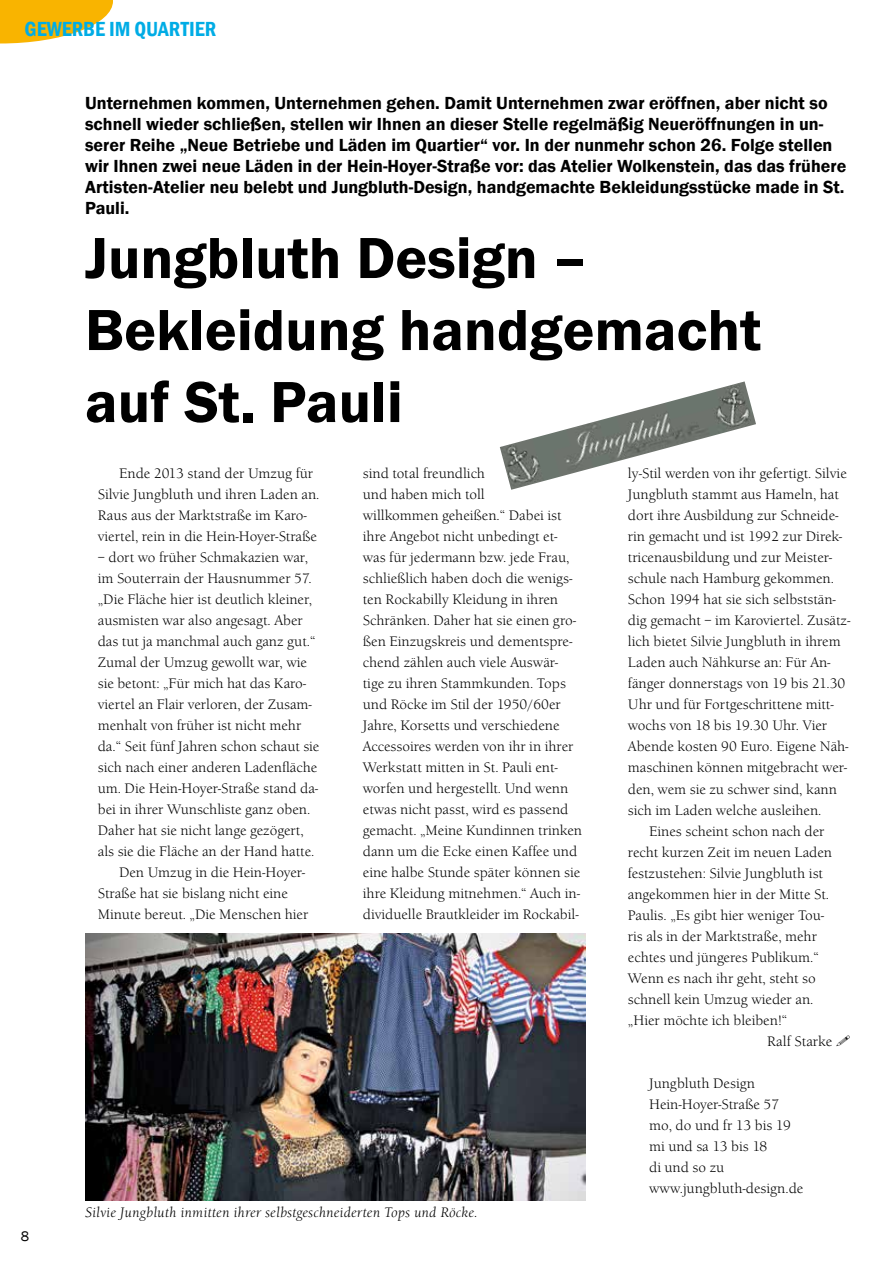
<style>
.page{position:relative;width:893px;height:1263px;background:#fff}
.page>*{position:absolute;margin:0;border:0;box-sizing:border-box;transform-origin:0 0}
.t1{font:600 60px/72px "Franklin Gothic";color:#000}
.t2{font:600 condensed 21px "Franklin Gothic";color:#00ace5}
.t3{font:600 18px/21px "Franklin Gothic";color:#000}
.t4{font:14.25px/21px "Berkeley Old Style EF";color:#000}
.t5{font:italic 14.25px "Berkeley Old Style EF";letter-spacing:.01em;color:#000}
.t6{font:14.25px "Franklin Gothic";color:#000}
</style>
<div class="page">
<svg style="left:0;top:0;width:113px;height:44px"></svg>
<img style="left:85px;top:933px;width:500px;height:267px">
<img style="left:500px;top:381px;width:256px;height:109px">
<h2 class="t2" style="left:25px;top:15px;width:193px">GEWERBE IM QUARTIER</h2>
<p class="t3" style="left:85px;top:92px;width:763px">Unternehmen kommen, Unternehmen gehen. Damit Unternehmen zwar eröffnen, aber nicht so schnell wieder schließen, stellen wir Ihnen an dieser Stelle regelmäßig Neueröffnungen in un&shy;serer Reihe „Neue Betriebe und Läden im Quartier“ vor. In der nunmehr schon 26. Folge stellen wir Ihnen zwei neue Läden in der Hein-Hoyer-Straße vor: das Atelier Wolkenstein, das das frühere Artisten-Atelier neu belebt und Jungbluth-Design, handgemachte Bekleidungsstücke made in St.<br>Pauli.</p>
<h1 class="t1" style="left:85px;top:223px;width:678px">Jungbluth Design –<br>Bekleidung handgemacht auf St. Pauli</h1>
<p class="t4" style="left:98px;top:463px;width:223px;text-indent:21px">Ende 2013 stand der Umzug für Silvie Jungbluth und ihren Laden an.<br>Raus aus der Marktstraße im Karo&shy;viertel, rein in die Hein-Hoyer-Straße</p>
<p class="t4" style="left:98px;top:547px;width:212px">– dort wo früher Schmakazien war,</p>
<p class="t4" style="left:98px;top:568px;width:215px">im Souterrain der Hausnummer 57.</p>
<p class="t4" style="left:98px;top:589px;width:216px">„Die Fläche hier ist deutlich kleiner,</p>
<p class="t4" style="left:98px;top:610px;width:207px">ausmisten war also angesagt. Aber</p>
<p class="t4" style="left:98px;top:631px;width:219px">das tut ja manchmal auch ganz gut.“</p>
<p class="t4" style="left:98px;top:652px;width:211px">Zumal der Umzug gewollt war, wie</p>
<p class="t4" style="left:98px;top:673px;width:210px">sie betont: „Für mich hat das Karo-</p>
<p class="t4" style="left:98px;top:694px;width:216px">viertel an Flair verloren, der Zusam-</p>
<p class="t4" style="left:98px;top:715px;width:205px">menhalt von früher ist nicht mehr</p>
<p class="t4" style="left:98px;top:736px;width:223px">da.“ Seit fünf Jahren schon schaut sie</p>
<p class="t4" style="left:98px;top:757px;width:221px">sich nach einer anderen Ladenfläche</p>
<p class="t4" style="left:98px;top:778px;width:222px">um. Die Hein-Hoyer-Straße stand da-</p>
<p class="t4" style="left:98px;top:799px;width:214px">bei in ihrer Wunschliste ganz oben.</p>
<p class="t4" style="left:98px;top:820px;width:207px">Daher hat sie nicht lange gezögert,</p>
<p class="t4" style="left:98px;top:841px;width:218px">als sie die Fläche an der Hand hatte.</p>
<p class="t4" style="left:119px;top:862px;width:188px">Den Umzug in die Hein-Hoyer-</p>
<p class="t4" style="left:98px;top:883px;width:192px">Straße hat sie bislang nicht eine</p>
<p class="t4" style="left:98px;top:904px;width:212px">Minute bereut. „Die Menschen hier</p>
<p class="t4" style="left:363px;top:463px;width:221px">sind total freundlich<br>und haben mich toll<br>willkommen geheißen.“ Dabei ist ihre Angebot nicht unbedingt et&shy;was für jedermann bzw. jede Frau, schließlich haben doch die wenigs&shy;ten Rockabilly Kleidung in ihren<br>Schränken. Daher hat sie einen gro&shy;ßen Einzugskreis und dementspre&shy;chend zählen auch viele Auswär&shy;tige zu ihren Stammkunden. Tops und Röcke im Stil der 1950/60er<br>Jahre, Korsetts und verschiedene<br>Accessoires werden von ihr in ihrer<br>Werkstatt mitten in St. Pauli ent&shy;worfen und hergestellt. Und wenn etwas nicht passt, wird es passend gemacht. „Meine Kundinnen trinken dann um die Ecke einen Kaffee und eine halbe Stunde später können sie ihre Kleidung mitnehmen.“ Auch in&shy;dividuelle Brautkleider im Rockabil-</p>
<p class="t4" style="left:628px;top:463px;width:220px">ly-Stil werden von ihr gefertigt. Silvie</p>
<p class="t4" style="left:628px;top:484px;width:212px">Jungbluth stammt aus Hameln, hat</p>
<p class="t4" style="left:628px;top:505px;width:212px">dort ihre Ausbildung zur Schneide-</p>
<p class="t4" style="left:628px;top:526px;width:216px">rin gemacht und ist 1992 zur Direk-</p>
<p class="t4" style="left:628px;top:547px;width:206px">tricenausbildung und zur Meister-</p>
<p class="t4" style="left:628px;top:568px;width:208px">schule nach Hamburg gekommen.</p>
<p class="t4" style="left:628px;top:589px;width:210px">Schon 1994 hat sie sich selbststän-</p>
<p class="t4" style="left:628px;top:610px;width:224px">dig gemacht – im Karoviertel. Zusätz-</p>
<p class="t4" style="left:628px;top:631px;width:214px">lich bietet Silvie Jungbluth in ihrem</p>
<p class="t4" style="left:628px;top:652px;width:204px">Laden auch Nähkurse an: Für An-</p>
<p class="t4" style="left:628px;top:673px;width:219px">fänger donnerstags von 19 bis 21.30</p>
<p class="t4" style="left:628px;top:694px;width:207px">Uhr und für Fortgeschrittene mitt-</p>
<p class="t4" style="left:628px;top:715px;width:201px">wochs von 18 bis 19.30 Uhr. Vier</p>
<p class="t4" style="left:628px;top:736px;width:222px">Abende kosten 90 Euro. Eigene Näh-</p>
<p class="t4" style="left:628px;top:757px;width:221px">maschinen können mitgebracht wer-</p>
<p class="t4" style="left:628px;top:778px;width:211px">den, wem sie zu schwer sind, kann</p>
<p class="t4" style="left:628px;top:799px;width:195px">sich im Laden welche ausleihen.</p>
<p class="t4" style="left:649px;top:820px;width:177px">Eines scheint schon nach der</p>
<p class="t4" style="left:628px;top:841px;width:206px">recht kurzen Zeit im neuen Laden</p>
<p class="t4" style="left:628px;top:862px;width:197px">festzustehen: Silvie Jungbluth ist</p>
<p class="t4" style="left:628px;top:883px;width:203px">angekommen hier in der Mitte St.</p>
<p class="t4" style="left:628px;top:904px;width:198px">Paulis. „Es gibt hier weniger Tou-</p>
<p class="t4" style="left:628px;top:925px;width:191px">ris als in der Marktstraße, mehr</p>
<p class="t4" style="left:628px;top:946px;width:192px">echtes und jüngeres Publikum.“</p>
<p class="t4" style="left:628px;top:967px;width:189px">Wenn es nach ihr geht, steht so</p>
<p class="t4" style="left:628px;top:988px;width:187px">schnell kein Umzug wieder an.</p>
<p class="t4" style="left:628px;top:1009px;width:161px">„Hier möchte ich bleiben!“</p>
<p class="t4" style="left:767px;top:1030px;width:67px">Ralf Starke</p>
<p class="t4" style="left:649px;top:1072px;width:156px">Jungbluth Design<br>Hein-Hoyer-Straße 57 mo, do und fr 13 bis 19 mi und sa 13 bis 18<br>di und so zu www.jungbluth-design.de</p>
<p class="t6" style="left:21px;top:1227px;width:10px">8</p>
<p class="t5" style="left:85px;top:1203px;width:394px">Silvie Jungbluth inmitten ihrer selbstgeschneiderten Tops und Röcke.</p>
</div>
